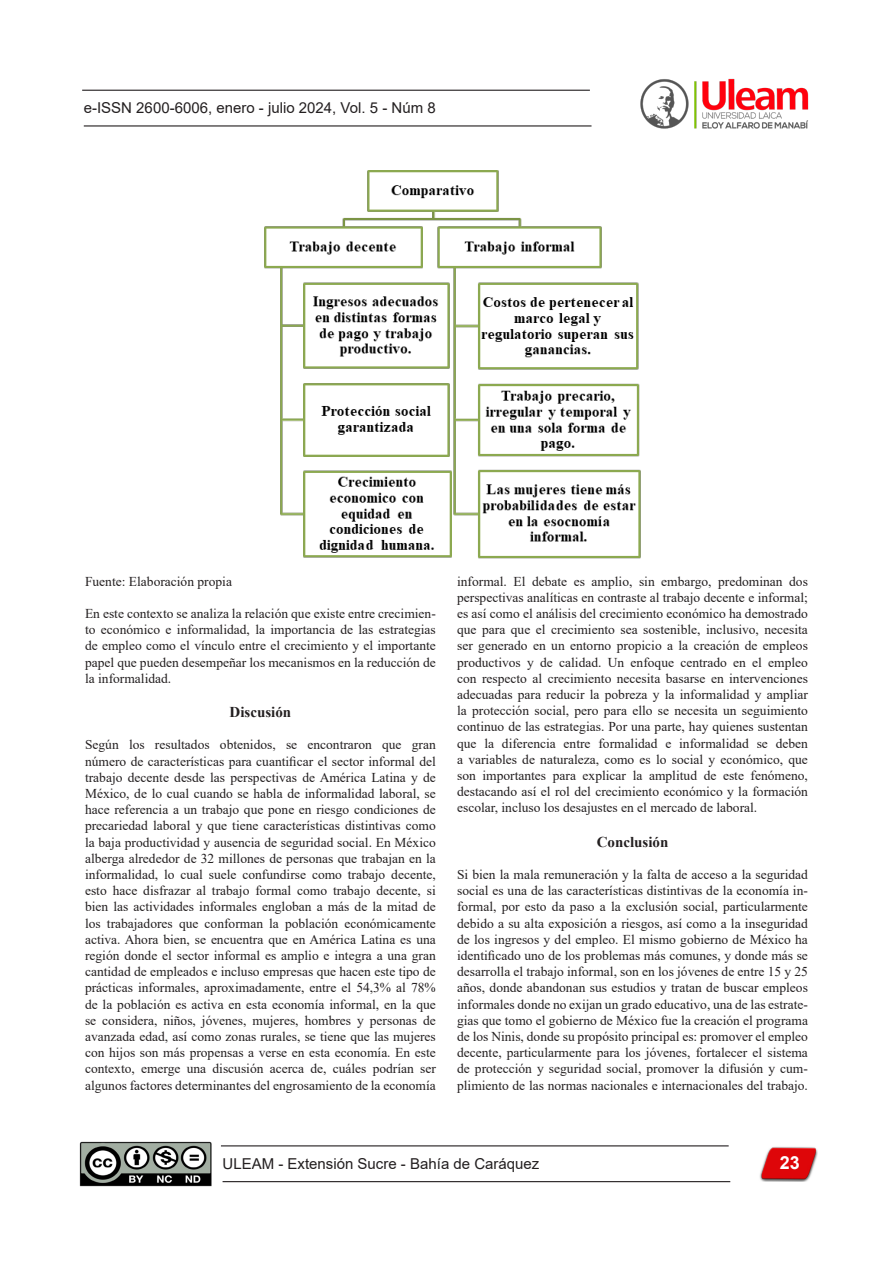
<style>
.page{position:relative;width:893px;height:1263px;background:#fff}
.page>*{position:absolute;margin:0;border:0;box-sizing:border-box;transform-origin:0 0}
.t1{font:700 18px "Arial";color:#fff}
.t2{font:15px "Arial";color:#231f20}
.t3{font:700 15px "Times New Roman";color:#231f20}
.t4{font:13.5px/16.2px "Times New Roman";color:#231f20;text-align:justify}
</style>
<div class="page">
<hr style="left:84px;top:125px;width:507px;height:2px;background:#231f20">
<hr style="left:82px;top:90px;width:508px;height:1px;background:#231f20">
<img style="left:640px;top:78px;width:169px;height:51px">
<hr style="left:223px;top:1181px;width:507px;height:1px;background:#231f20">
<hr style="left:221px;top:1145px;width:508px;height:1px;background:#231f20">
<img style="left:80px;top:1142px;width:132px;height:44px">
<img style="left:759px;top:1147px;width:59px;height:35px">
<img style="left:264px;top:170px;width:377px;height:389px">
<p class="t2" style="left:84px;top:97px;width:353px">e-ISSN 2600-6006, enero - julio 2024, Vol. 5 - Núm 8</p>
<p class="t4" style="left:85px;top:572px;width:148px">Fuente: Elaboración propia</p>
<p class="t4" style="left:85px;top:605px;width:352px">En este contexto se analiza la relación que existe entre crecimien&shy;to económico e informalidad, la importancia de las estrategias de empleo como el vínculo entre el crecimiento y el importante papel que pueden desempeñar los mecanismos en la reducción de la informalidad.</p>
<p class="t3" style="left:230px;top:701px;width:63px">Discusión</p>
<p class="t4" style="left:85px;top:736px;width:352px">Según los resultados obtenidos, se encontraron que gran número de características para cuantificar el sector informal del trabajo decente desde las perspectivas de América Latina y de México, de lo cual cuando se habla de informalidad laboral, se hace referencia a un trabajo que pone en riesgo condiciones de precariedad laboral y que tiene características distintivas como la baja productividad y ausencia de seguridad social. En México alberga alrededor de 32 millones de personas que trabajan en la informalidad, lo cual suele confundirse como trabajo decente, esto hace disfrazar al trabajo formal como trabajo decente, si bien las actividades informales engloban a más de la mitad de los trabajadores que conforman la población económicamente activa. Ahora bien, se encuentra que en América Latina es una región donde el sector informal es amplio e integra a una gran cantidad de empleados e incluso empresas que hacen este tipo de prácticas informales, aproximadamente, entre el 54,3% al 78% de la población es activa en esta economía informal, en la que se considera, niños, jóvenes, mujeres, hombres y personas de avanzada edad, así como zonas rurales, se tiene que las mujeres con hijos son más propensas a verse en esta economía. En este contexto, emerge una discusión acerca de, cuáles podrían ser algunos factores determinantes del engrosamiento de la economía</p>
<p class="t4" style="left:457px;top:572px;width:352px">informal. El debate es amplio, sin embargo, predominan dos perspectivas analíticas en contraste al trabajo decente e informal; es así como el análisis del crecimiento económico ha demostrado que para que el crecimiento sea sostenible, inclusivo, necesita ser generado en un entorno propicio a la creación de empleos productivos y de calidad. Un enfoque centrado en el empleo con respecto al crecimiento necesita basarse en intervenciones adecuadas para reducir la pobreza y la informalidad y ampliar la protección social, pero para ello se necesita un seguimiento continuo de las estrategias. Por una parte, hay quienes sustentan que la diferencia entre formalidad e informalidad se deben a variables de naturaleza, como es lo social y económico, que son importantes para explicar la amplitud de este fenómeno, destacando así el rol del crecimiento económico y la formación escolar, incluso los desajustes en el mercado de laboral.</p>
<p class="t3" style="left:597px;top:831px;width:73px">Conclusión</p>
<p class="t4" style="left:457px;top:866px;width:352px">Si bien la mala remuneración y la falta de acceso a la seguridad social es una de las características distintivas de la economía in&shy;formal, por esto da paso a la exclusión social, particularmente debido a su alta exposición a riesgos, así como a la inseguridad de los ingresos y del empleo. El mismo gobierno de México ha identificado uno de los problemas más comunes, y donde más se desarrolla el trabajo informal, son en los jóvenes de entre 15 y 25 años, donde abandonan sus estudios y tratan de buscar empleos informales donde no exijan un grado educativo, una de las estrate&shy;gias que tomo el gobierno de México fue la creación el programa de los Ninis, donde su propósito principal es: promover el empleo decente, particularmente para los jóvenes, fortalecer el sistema de protección y seguridad social, promover la difusión y cum&shy;plimiento de las normas nacionales e internacionales del trabajo.</p>
<p class="t2" style="left:223px;top:1153px;width:318px">ULEAM - Extensión Sucre - Bahía de Caráquez</p>
<h1 class="t1" style="left:780px;top:1150px;width:22px">23</h1>
</div>
